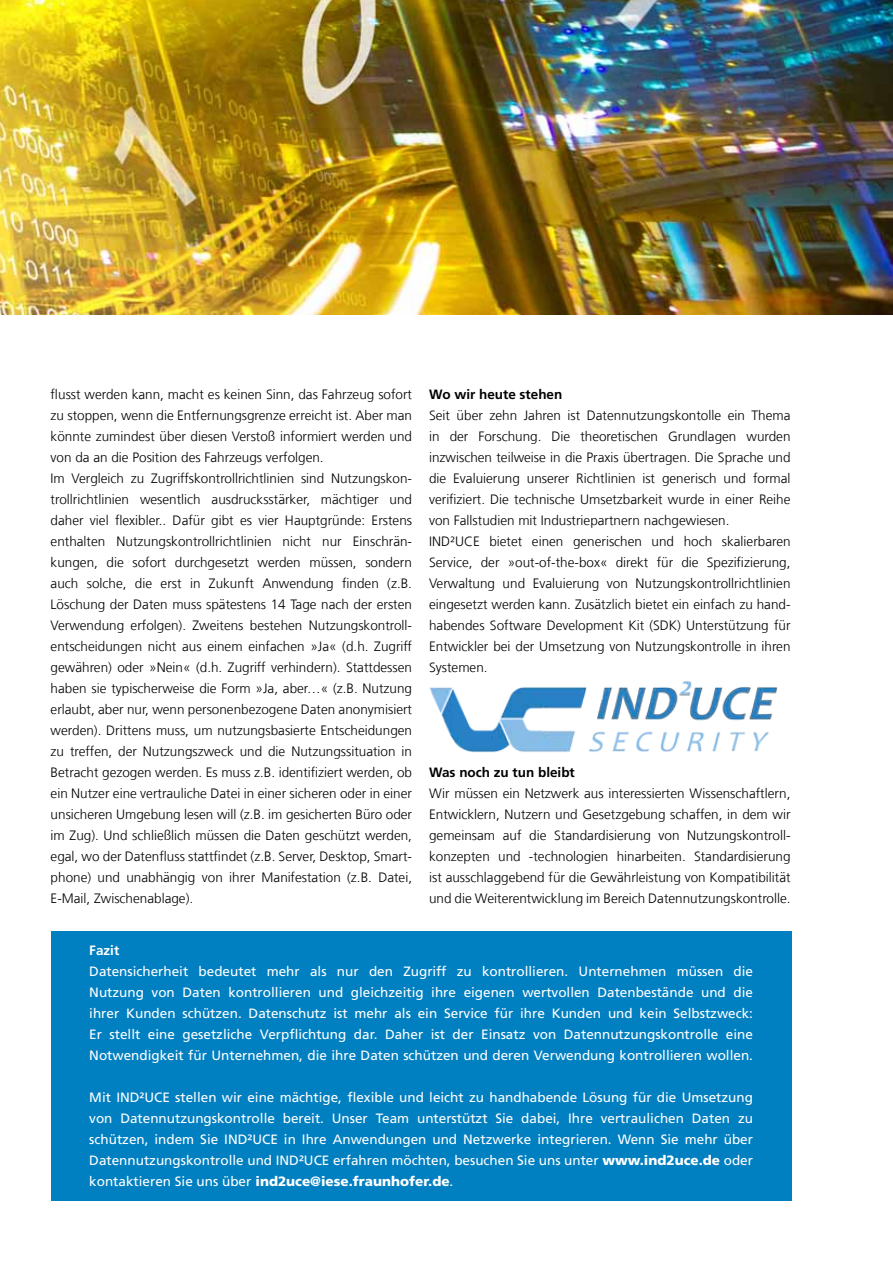
<style>
.page{position:relative;width:893px;height:1263px;background:#fff}
.page>*{position:absolute;margin:0;border:0;box-sizing:border-box;transform-origin:0 0}
.t1{font:300 13.5px/21px "Frutiger LT Com";color:#000}
.t2{font:13.5px/21px "Frutiger LT Com";color:#fff;text-align:justify}
.t3{font:700 13.5px "Frutiger LT Com";color:#000}
.t4{font:700 13.5px "Frutiger LT Com";color:#fff}
.s1{font-weight:900}
</style>
<div class="page">
<img style="left:0;top:0;width:893px;height:315px">
<img style="left:429px;top:681px;width:348px;height:72px">
<div style="left:51px;top:931px;width:740px;height:267px;background:#007fc1"></div>
<p class="t1" style="left:51px;top:384px;width:363px">flusst werden kann, macht es keinen Sinn, das Fahrzeug sofort zu stoppen, wenn die Entfernungsgrenze erreicht ist. Aber man könnte zumindest über diesen Verstoß informiert werden und von da an die Position des Fahrzeugs verfolgen.<br>Im Vergleich zu Zugriffskontrollrichtlinien sind Nutzungskon&shy;trollrichtlinien wesentlich ausdrucksstärker, mächtiger und daher viel flexibler.. Dafür gibt es vier Hauptgründe: Erstens enthalten Nutzungskontrollrichtlinien nicht nur Einschrän&shy;kungen, die sofort durchgesetzt werden müssen, sondern auch solche, die erst in Zukunft Anwendung finden (z.B.<br>Löschung der Daten muss spätestens 14 Tage nach der ersten Verwendung erfolgen). Zweitens bestehen Nutzungskontroll&shy;entscheidungen nicht aus einem einfachen »Ja« (d.h. Zugriff gewähren) oder »Nein« (d.h. Zugriff verhindern). Stattdessen haben sie typischerweise die Form »Ja, aber…« (z.B. Nutzung erlaubt, aber nur, wenn personenbezogene Daten anonymisiert werden). Drittens muss, um nutzungsbasierte Entscheidungen zu treffen, der Nutzungszweck und die Nutzungssituation in Betracht gezogen werden. Es muss z.B. identifiziert werden, ob ein Nutzer eine vertrauliche Datei in einer sicheren oder in einer unsicheren Umgebung lesen will (z.B. im gesicherten Büro oder im Zug). Und schließlich müssen die Daten geschützt werden, egal, wo der Datenfluss stattfindet (z.B. Server, Desktop, Smart&shy;phone) und unabhängig von ihrer Manifestation (z.B. Datei, E-Mail, Zwischenablage).</p>
<p class="t3" style="left:429px;top:387px;width:135px">Wo wir heute stehen</p>
<p class="t1" style="left:429px;top:405px;width:363px">Seit über zehn Jahren ist Datennutzungskontolle ein Thema in der Forschung. Die theoretischen Grundlagen wurden inzwischen teilweise in die Praxis übertragen. Die Sprache und die Evaluierung unserer Richtlinien ist generisch und formal verifiziert. Die technische Umsetzbarkeit wurde in einer Reihe von Fallstudien mit Industriepartnern nachgewiesen.<br>IND²UCE bietet einen generischen und hoch skalierbaren Service, der »out-of-the-box« direkt für die Spezifizierung, Verwaltung und Evaluierung von Nutzungskontrollrichtlinien eingesetzt werden kann. Zusätzlich bietet ein einfach zu hand&shy;habendes Software Development Kit (SDK) Unterstützung für Entwickler bei der Umsetzung von Nutzungskontrolle in ihren Systemen.</p>
<p class="t3" style="left:429px;top:765px;width:147px">Was noch zu tun bleibt</p>
<p class="t1" style="left:429px;top:783px;width:363px;text-align:justify">Wir müssen ein Netzwerk aus interessierten Wissenschaftlern, Entwicklern, Nutzern und Gesetzgebung schaffen, in dem wir gemeinsam auf die Standardisierung von Nutzungskontroll&shy;konzepten und -technologien hinarbeiten. Standardisierung ist ausschlaggebend für die Gewährleistung von Kompatibilität und die Weiterentwicklung im Bereich Datennutzungskontrolle.</p>
<p class="t4" style="left:89px;top:942px;width:32px">Fazit</p>
<p class="t2" style="left:89px;top:960px;width:665px">Datensicherheit bedeutet mehr als nur den Zugriff zu kontrollieren. Unternehmen müssen die Nutzung von Daten kontrollieren und gleichzeitig ihre eigenen wertvollen Datenbestände und die ihrer Kunden schützen. Datenschutz ist mehr als ein Service für ihre Kunden und kein Selbstzweck:<br>Er stellt eine gesetzliche Verpflichtung dar. Daher ist der Einsatz von Datennutzungskontrolle eine Notwendigkeit für Unternehmen, die ihre Daten schützen und deren Verwendung kontrollieren wollen.</p>
<p class="t2" style="left:89px;top:1086px;width:665px">Mit IND²UCE stellen wir eine mächtige, flexible und leicht zu handhabende Lösung für die Umsetzung von Datennutzungskontrolle bereit. Unser Team unterstützt Sie dabei, Ihre vertraulichen Daten zu schützen, indem Sie IND²UCE in Ihre Anwendungen und Netzwerke integrieren. Wenn Sie mehr über Datennutzungskontrolle und IND²UCE erfahren möchten, besuchen Sie uns unter <span class="s1">www.ind2uce.de</span> oder kontaktieren Sie uns über <span class="s1">ind2uce@iese.fraunhofer.de</span>.</p>
</div>
